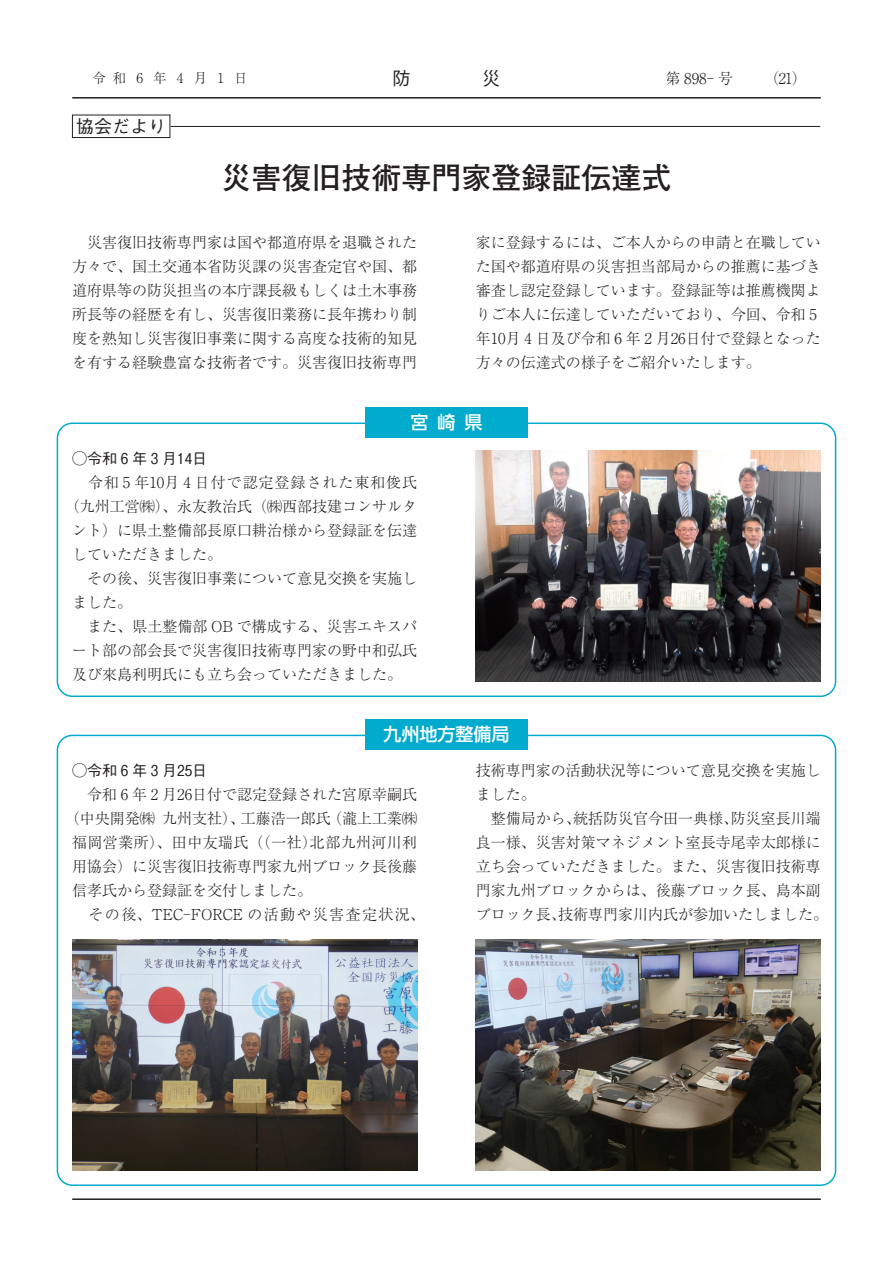
<style>
.page{position:relative;width:893px;height:1263px;background:#fff}
.page>*{position:absolute;margin:0;border:0;box-sizing:border-box;transform-origin:0 0}
.t1{font:700 30px "Futo Go B101 Pro";color:#231f20}
.t2{font:500 18px "UD Shin Go Pro";color:#fff}
.t3{font:500 18px "Gothic BBB Pro";color:#231f20}
.t4{font:300 15px/24px "Ryumin Pro";color:#231f20}
.t5{font:300 15px "Ryumin Pro";letter-spacing:.09em;color:#231f20}
.t6{font:300 15px "Ryumin Pro";letter-spacing:.025em;color:#231f20}
.t7{font:300 15px "Ryumin Pro";letter-spacing:.065em;color:#231f20}
.t8{font:500 15px "Gothic BBB Pro";color:#231f20}
.t9{font:300 13.5px "Ryumin Pro";color:#231f20}
</style>
<div class="page">
<hr style="left:72px;top:97px;width:749px;height:2px;background:#231f20">
<hr style="left:72px;top:1198px;width:749px;height:2px;background:#231f20">
<div style="left:57px;top:422px;width:779px;height:275px;border:2px solid #00abcd;border-radius:15px"></div>
<div style="left:72px;top:115px;width:98px;height:23px;border:1px solid #231f20"></div>
<hr style="left:171px;top:126px;width:649px;height:1px;background:#231f20">
<div style="left:365px;top:407px;width:162px;height:30px;background:#00abcd"></div>
<div style="left:365px;top:719px;width:162px;height:30px;background:#00abcd"></div>
<img style="left:476px;top:451px;width:345px;height:231px">
<img style="left:72px;top:940px;width:345px;height:231px">
<img style="left:476px;top:940px;width:345px;height:231px">
<p class="t9" style="left:92px;top:68px;width:157px">令 和 6 年 4 月 1 日</p>
<p class="t3" style="left:392px;top:64px;width:19px">防</p>
<p class="t3" style="left:482px;top:64px;width:19px">災</p>
<p class="t4" style="left:665px;top:65px;width:69px">第 898‑ 号</p>
<p class="t4" style="left:764px;top:65px;width:44px">（21）</p>
<p class="t3" style="left:76px;top:111px;width:91px">協会だより</p>
<h1 class="t1" style="left:221px;top:154px;width:452px">災害復旧技術専門家登録証伝達式</h1>
<p class="t4" style="left:72px;top:229px;width:346px;text-align:justify">　災害復旧技術専門家は国や都道府県を退職された方々で、国土交通本省防災課の災害査定官や国、都道府県等の防災担当の本庁課長級もしくは土木事務所長等の経歴を有し、災害復旧業務に長年携わり制度を熟知し災害復旧事業に関する高度な技術的知見を有する経験豊富な技術者です。災害復旧技術専門</p>
<p class="t4" style="left:476px;top:229px;width:347px">家に登録するには、ご本人からの申請と在職していた国や都道府県の災害担当部局からの推薦に基づき審査し認定登録しています。登録証等は推薦機関よりご本人に伝達していただいており、今回、令和 5年10月 4 日及び令和 6 年 2 月26日付で登録となった方々の伝達式の様子をご紹介いたします。</p>
<p class="t2" style="left:410px;top:408px;width:73px">宮 崎 県</p>
<p class="t8" style="left:72px;top:446px;width:137px">◯令和 6 年 3 月14日</p>
<p class="t7" style="left:72px;top:471px;width:347px">　令和 5 年10月 4 日付で認定登録された東和俊氏</p>
<p class="t4" style="left:65px;top:493px;width:354px">（九州工営㈱）、永友教治氏（㈱西部技建コンサルタ</p>
<p class="t4" style="left:72px;top:517px;width:346px">ント）に県土整備部長原口耕治様から登録証を伝達</p>
<p class="t4" style="left:72px;top:541px;width:152px">していただきました。</p>
<p class="t4" style="left:72px;top:565px;width:346px">　その後、災害復旧事業について意見交換を実施し</p>
<p class="t4" style="left:72px;top:589px;width:62px">ました。</p>
<p class="t4" style="left:72px;top:613px;width:346px">　また、県土整備部 OB で構成する、災害エキスパ</p>
<p class="t4" style="left:72px;top:637px;width:346px">ート部の部会長で災害復旧技術専門家の野中和弘氏</p>
<p class="t4" style="left:72px;top:661px;width:331px">及び來島利明氏にも立ち会っていただきました。</p>
<p class="t2" style="left:383px;top:720px;width:128px">九州地方整備局</p>
<p class="t8" style="left:72px;top:758px;width:136px">◯令和 6 年 3 月25日</p>
<p class="t4" style="left:72px;top:781px;width:346px">　令和 6 年 2 月26日付で認定登録された宮原幸嗣氏</p>
<p class="t4" style="left:65px;top:805px;width:354px">（中央開発㈱ 九州支社）、工藤浩一郎氏（瀧上工業㈱</p>
<p class="t6" style="left:72px;top:831px;width:347px">福岡営業所）、田中友瑞氏（（一社）北部九州河川利</p>
<p class="t4" style="left:72px;top:853px;width:346px">用協会）に災害復旧技術専門家九州ブロック長後藤</p>
<p class="t4" style="left:72px;top:877px;width:241px">信孝氏から登録証を交付しました。</p>
<p class="t5" style="left:72px;top:903px;width:354px">　その後、TEC-FORCE の活動や災害査定状況、</p>
<p class="t4" style="left:476px;top:757px;width:354px">技術専門家の活動状況等について意見交換を実施しました。<br>　整備局から、統括防災官今田一典様、防災室長川端良一様、災害対策マネジメント室長寺尾幸太郎様に立ち会っていただきました。また、災害復旧技術専門家九州ブロックからは、後藤ブロック長、島本副ブロック長、技術専門家川内氏が参加いたしました。</p>
</div>
